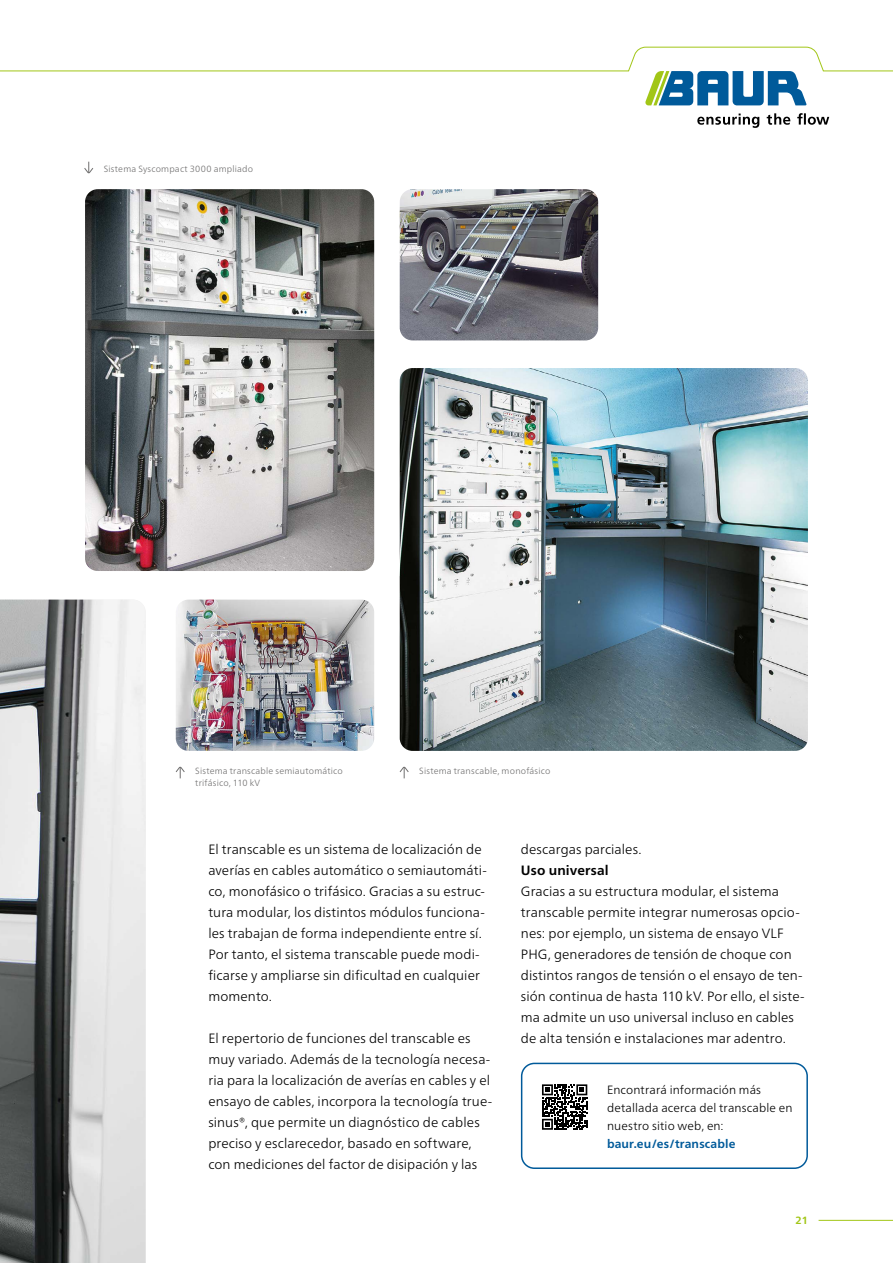
<style>
.page{position:relative;width:893px;height:1263px;background:#fff}
.page>*{position:absolute;margin:0;border:0;box-sizing:border-box;transform-origin:0 0}
.t1{font:300 13.5px/21px "Frutiger Neue LTW1 G";letter-spacing:.01em;color:#000}
.t2{font:700 13.5px "Frutiger Neue LTW1 G";letter-spacing:.01em;color:#000}
.t3{font:300 12px/18px "Frutiger Neue LTW1 G";letter-spacing:.01em;color:#000}
.t4{font:700 12px "Frutiger Neue LTW1 G";letter-spacing:.015em;color:#005a9a}
.t5{font:700 10.5px "Frutiger Neue LTW1 G";color:#a2c617}
.t6{font:300 9px/12px "Frutiger Neue LTW1 G";letter-spacing:.02em;color:#706f6f}
</style>
<div class="page">
<img style="left:0;top:600px;width:146px;height:663px">
<svg style="left:697px;top:113px;width:132px;height:15px"></svg>
<svg style="left:0;top:46px;width:893px;height:59px"></svg>
<hr style="left:819px;top:1220px;width:74px;height:1px;background:#a2c617">
<div style="left:521px;top:1063px;width:287px;height:106px;border:2px solid #005a9a;border-radius:13px"></div>
<svg style="left:542px;top:1084px;width:45px;height:46px"></svg>
<img style="left:400px;top:368px;width:408px;height:383px">
<img style="left:85px;top:189px;width:289px;height:382px">
<img style="left:176px;top:600px;width:198px;height:151px">
<img style="left:400px;top:189px;width:198px;height:151px">
<svg style="left:175px;top:766px;width:10px;height:12px"></svg>
<svg style="left:84px;top:162px;width:10px;height:12px"></svg>
<svg style="left:399px;top:766px;width:10px;height:12px"></svg>
<p class="t6" style="left:104px;top:162px;width:151px">Sistema Syscompact 3000 ampliado</p>
<p class="t6" style="left:195px;top:764px;width:149px">Sistema transcable semiautomático trifásico, 110 kV</p>
<p class="t6" style="left:419px;top:764px;width:133px">Sistema transcable, monofásico</p>
<p class="t1" style="left:208px;top:837px;width:280px">El transcable es un sistema de localización de averías en cables automático o semiautomáti&shy;co, monofásico o trifásico. Gracias a su estruc&shy;tura modular, los distintos módulos funciona&shy;les trabajan de forma independiente entre sí.<br>Por tanto, el sistema transcable puede modi&shy;ficarse y ampliarse sin dificultad en cualquier momento.</p>
<p class="t1" style="left:208px;top:1027px;width:285px">El repertorio de funciones del transcable es muy variado. Además de la tecnología necesa&shy;ria para la localización de averías en cables y el ensayo de cables, incorpora la tecnología true&shy;sinus®, que permite un diagnóstico de cables preciso y esclarecedor, basado en software, con mediciones del factor de disipación y las</p>
<p class="t1" style="left:521px;top:838px;width:122px">descargas parciales.</p>
<p class="t2" style="left:521px;top:860px;width:89px">Uso universal</p>
<p class="t1" style="left:521px;top:880px;width:285px">Gracias a su estructura modular, el sistema transcable permite integrar numerosas opcio&shy;nes: por ejemplo, un sistema de ensayo VLF PHG, generadores de tensión de choque con distintos rangos de tensión o el ensayo de ten&shy;sión continua de hasta 110 kV. Por ello, el siste&shy;ma admite un uso universal incluso en cables de alta tensión e instalaciones mar adentro.</p>
<p class="t3" style="left:607px;top:1080px;width:187px">Encontrará información más detallada acerca del transcable en nuestro sitio web, en:</p>
<p class="t4" style="left:607px;top:1135px;width:130px">baur.eu/es/transcable</p>
<p class="t5" style="left:795px;top:1213px;width:14px">21</p>
</div>
